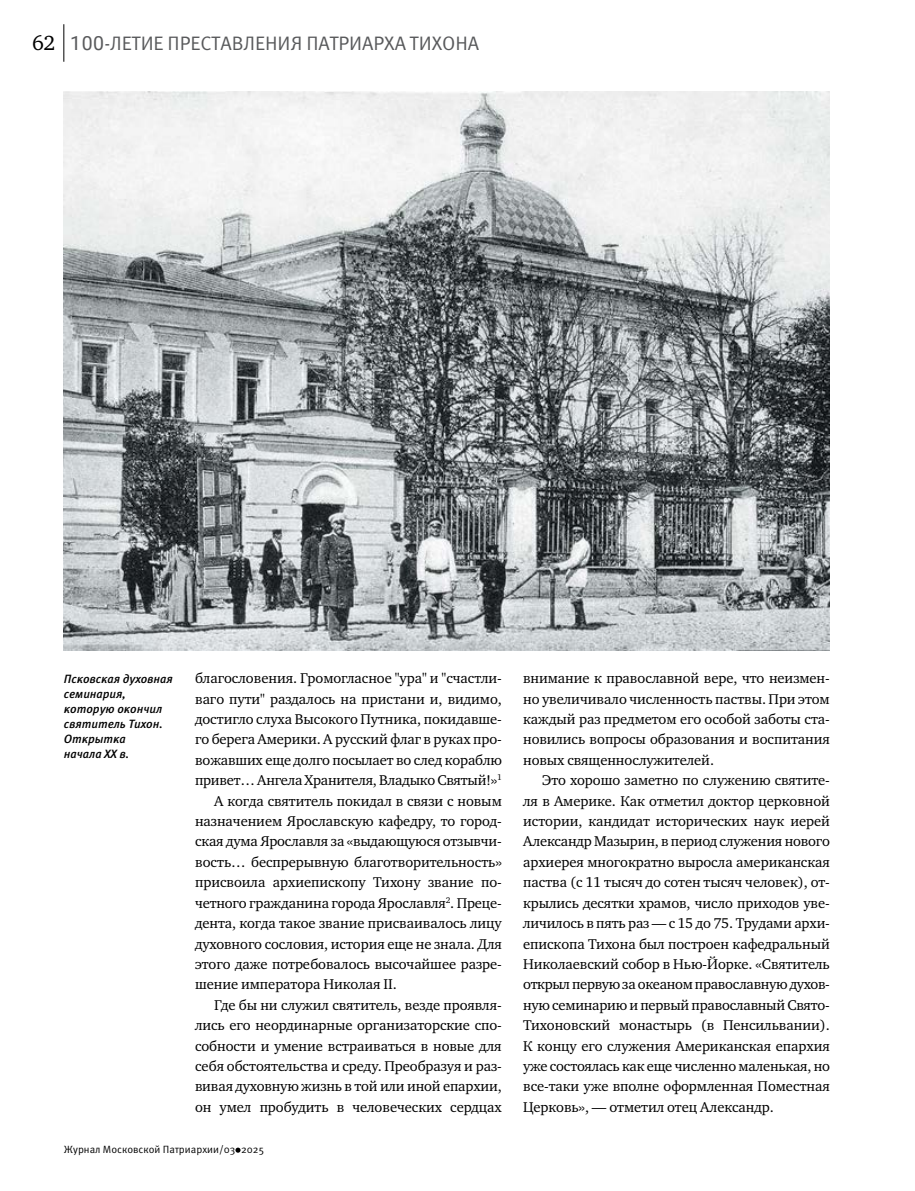
<style>
.page{position:relative;width:915px;height:1191px;background:#fff}
.page>*{position:absolute;margin:0;border:0;box-sizing:border-box;transform-origin:0 0}
.t1{font:19.5px "Meta Pro";letter-spacing:-.005em;color:#58595b}
.t2{font:14.55px/20.4px "Charter ITC";letter-spacing:-.005em;color:#000;text-align:justify}
.t3{font:italic 500 12px/15px "Meta Pro";letter-spacing:-.005em;color:#000}
.t4{font:10.5px "Meta Pro";color:#000}
.s1{font-family:"Charter ITC";font-size:21px;color:#000}
.s2{font-family:"Roboto"}
</style>
<div class="page">
<svg style="left:235px;top:1147px;width:5px;height:5px"></svg>
<hr style="left:63px;top:24px;width:1px;height:38px;background:#000">
<img style="left:64px;top:91px;width:765px;height:560px">
<h1 class="t1" style="left:32px;top:31px;width:448px"><span class="s1">62</span> <span class="s2">100</span>-ЛЕТИЕ ПРЕСТАВЛЕНИЯ ПАТРИАРХА ТИХОНА</h1>
<p class="t3" style="left:64px;top:672px;width:110px">Псковская духовная семинария, которую окончил святитель Тихон.<br>Открытка<br>начала ХХ в.</p>
<p class="t2" style="left:195px;top:668px;width:308px">благословения. Громогласное "ура" и "счастли-</p>
<p class="t2" style="left:195px;top:688px;width:308px">ваго пути" раздалось на пристани и, видимо,</p>
<p class="t2" style="left:195px;top:709px;width:308px">достигло слуха Высокого Путника, покидавше-</p>
<p class="t2" style="left:195px;top:729px;width:308px">го берега Америки. А русский флаг в руках про-</p>
<p class="t2" style="left:195px;top:749px;width:308px">вожавших еще долго посылает во след кораблю</p>
<p class="t2" style="left:195px;top:770px;width:308px">привет… Ангела Хранителя, Владыко Святый!»<sup>1</sup></p>
<p class="t2" style="left:214px;top:790px;width:289px">А когда святитель покидал в связи с новым</p>
<p class="t2" style="left:195px;top:811px;width:308px">назначением Ярославскую кафедру, то город-</p>
<p class="t2" style="left:195px;top:831px;width:308px">ская дума Ярославля за «выдающуюся отзывчи-</p>
<p class="t2" style="left:195px;top:851px;width:308px">вость… беспрерывную благотворительность»</p>
<p class="t2" style="left:195px;top:872px;width:308px">присвоила архиепископу Тихону звание по-</p>
<p class="t2" style="left:195px;top:892px;width:308px">четного гражданина города Ярославля<sup>2</sup>. Преце-</p>
<p class="t2" style="left:195px;top:913px;width:308px">дента, когда такое звание присваивалось лицу</p>
<p class="t2" style="left:195px;top:933px;width:308px">духовного сословия, история еще не знала. Для</p>
<p class="t2" style="left:195px;top:953px;width:308px">этого даже потребовалось высочайшее разре-</p>
<p class="t2" style="left:195px;top:974px;width:203px">шение императора Николая II.</p>
<p class="t2" style="left:214px;top:994px;width:289px">Где бы ни служил святитель, везде проявля-</p>
<p class="t2" style="left:195px;top:1015px;width:308px">лись его неординарные организаторские спо-</p>
<p class="t2" style="left:195px;top:1035px;width:308px">собности и умение встраиваться в новые для</p>
<p class="t2" style="left:195px;top:1055px;width:308px">себя обстоятельства и среду. Преобразуя и раз-</p>
<p class="t2" style="left:195px;top:1076px;width:308px">вивая духовную жизнь в той или иной епархии,</p>
<p class="t2" style="left:195px;top:1096px;width:308px">он умел пробудить в человеческих сердцах</p>
<p class="t4" style="left:64px;top:1142px;width:201px">Журнал Московской Патриархии/03 2025</p>
<p class="t2" style="left:523px;top:668px;width:308px">внимание к православной вере, что неизмен&shy;но увеличивало численность паствы. При этом каждый раз предметом его особой заботы ста&shy;новились вопросы образования и воспитания новых священнослужителей.</p>
<p class="t2" style="left:523px;top:770px;width:308px;text-indent:19px">Это хорошо заметно по служению святите&shy;ля в Америке. Как отметил доктор церковной истории, кандидат исторических наук иерей Александр Мазырин, в период служения нового архиерея многократно выросла американская паства (с 11 тысяч до сотен тысяч человек), от&shy;крылись десятки храмов, число приходов уве&shy;личилось в пять раз — с 15 до 75. Трудами архи&shy;епископа Тихона был построен кафедральный Николаевский собор в Нью-Йорке. «Святитель открыл первую за океаном православную духов&shy;ную семинарию и первый православный Свято-Тихоновский монастырь (в Пенсильвании).<br>К концу его служения Американская епархия уже состоялась как еще численно маленькая, но все-таки уже вполне оформленная Поместная Церковь», — отметил отец Александр.</p>
</div>
